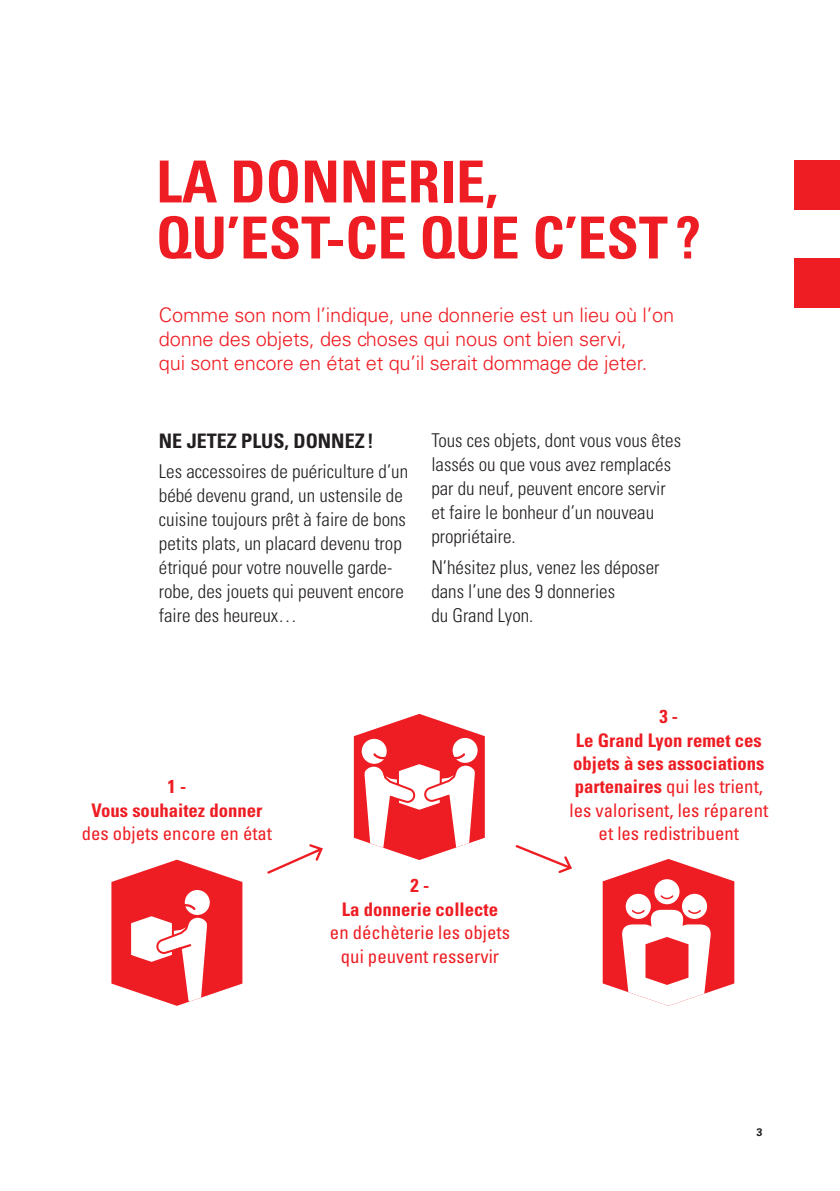
<style>
.page{position:relative;width:840px;height:1191px;background:#fff}
.page>*{position:absolute;margin:0;border:0;box-sizing:border-box;transform-origin:0 0}
.Titre{font:700 condensed 58px/56px "Univers LT Std";color:#ee1d23}
.Chapeau{font:300 20px/24px "Univers LT Std";letter-spacing:-.01em;color:#ee1d23}
.Sous-titre{font:700 condensed 20px "Univers LT Std";color:#231f20}
.Texte{font:300 condensed 19px/24px "Univers LT Std";color:#231f20}
.Texte-2{font:condensed 18.8px/23.4px "Univers LT Std";color:#ee1d23;text-align:center}
.Texte-3{font:700 condensed 18.8px/23.4px "Univers LT Std";color:#ee1d23;text-align:center}
.t1{font:700 11px "Univers LT Std";color:#231f20}
.s1{font-weight:400}
.s2{font-weight:700}
</style>
<div class="page">
<svg style="left:111px;top:859px;width:131px;height:146px"></svg>
<svg style="left:602px;top:859px;width:132px;height:146px"></svg>
<div style="left:794px;top:160px;width:45px;height:49px;background:#ee1d23"></div>
<div style="left:794px;top:258px;width:45px;height:49px;background:#ee1d23"></div>
<svg style="left:267px;top:844px;width:56px;height:30px"></svg>
<svg style="left:515px;top:845px;width:57px;height:28px"></svg>
<svg style="left:353px;top:714px;width:131px;height:146px"></svg>
<p class="Titre" style="left:156px;top:154px;width:546px">LA DONNERIE,<br>QU’EST-CE QUE C’EST?</p>
<p class="Chapeau" style="left:159px;top:303px;width:516px">Comme son nom l’indique, une donnerie est un lieu où l’on donne des objets, des choses qui nous ont bien servi,<br>qui sont encore en état et qu’il serait dommage de jeter.</p>
<p class="Sous-titre" style="left:159px;top:428px;width:216px">NE JETEZ PLUS, DONNEZ!</p>
<p class="Texte" style="left:159px;top:459px;width:250px">Les accessoires de puériculture d’un bébé devenu grand, un ustensile de cuisine toujours prêt à faire de bons petits plats, un placard devenu trop étriqué pour votre nouvelle garde&shy;robe, des jouets qui peuvent encore faire des heureux…</p>
<p class="Texte" style="left:431px;top:428px;width:251px">Tous ces objets, dont vous vous êtes lassés ou que vous avez remplacés par du neuf, peuvent encore servir et faire le bonheur d’un nouveau propriétaire.</p>
<p class="Texte" style="left:431px;top:555px;width:229px">N’hésitez plus, venez les déposer dans l’une des 9 donneries<br>du Grand Lyon.</p>
<p class="Texte-3" style="left:82px;top:775px;width:192px">1 -<br>Vous souhaitez donner <span class="s1">des objets encore en état</span></p>
<p class="Texte-2" style="left:569px;top:704px;width:200px"><span class="s2">3 -<br>Le Grand Lyon remet ces objets à ses associations partenaires</span> qui les trient, les valorisent, les réparent et les redistribuent</p>
<p class="Texte-2" style="left:330px;top:873px;width:181px"><span class="s2">2 -<br>La donnerie collecte<br></span>en déchèterie les objets qui peuvent resservir</p>
<p class="t1" style="left:756px;top:1125px;width:8px">3</p>
</div>
